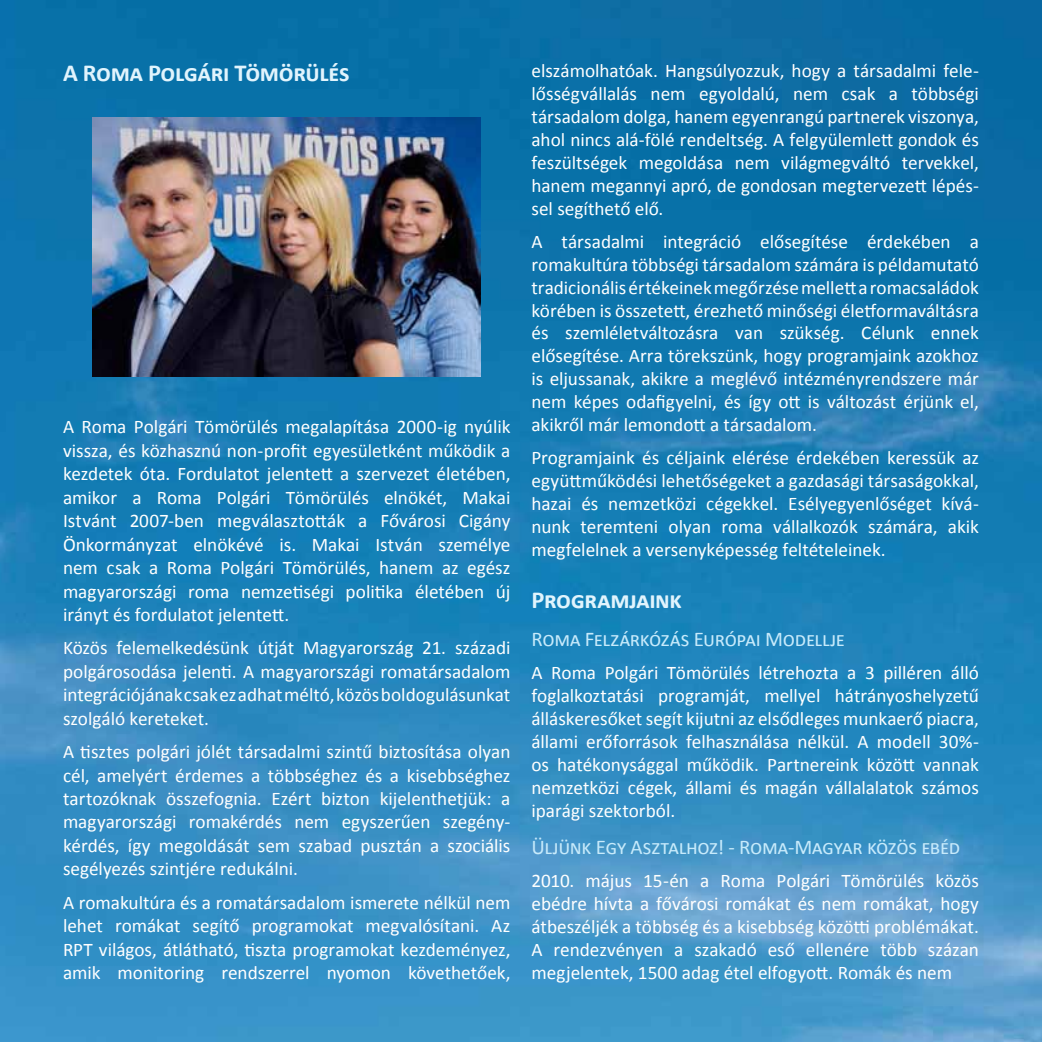
<style>
.page{position:relative;width:1042px;height:1042px;background:#fff}
.page>*{position:absolute;margin:0;border:0;box-sizing:border-box;transform-origin:0 0}
.t1{font:700 24.5px "Calibri";letter-spacing:-.015em;color:#e1f4fd}
.t2{font:21px "Calibri";letter-spacing:-.02em;color:#c7eafb}
.t3{font:19.25px/22.9px "Calibri";letter-spacing:-.005em;color:#fff;text-align:justify}
</style>
<div class="page">
<img style="left:0;top:0;width:1042px;height:1042px">
<img style="left:93px;top:117px;width:388px;height:260px">
<p class="t1" style="left:63px;top:58px;width:288px">A Roma Polgári Tömörülés</p>
<p class="t3" style="left:63px;top:415px;width:449px;line-height:23.4px">A Roma Polgári Tömörülés megalapítása 2000-ig nyúlik vissza, és közhasznú non-profit egyesületként működik a kezdetek óta. Fordulatot jelentett a szervezet életében, amikor a Roma Polgári Tömörülés elnökét, Makai Istvánt 2007-ben megválasztották a Fővárosi Cigány Önkormányzat elnökévé is. Makai István személye nem csak a Roma Polgári Tömörülés, hanem az egész magyarországi roma nemzetiségi politika életében új irányt és fordulatot jelentett.</p>
<p class="t3" style="left:63px;top:636px;width:449px;line-height:23.4px">Közös felemelkedésünk útját Magyarország 21. századi polgárosodása jelenti. A magyarországi romatársadalom integrációjának csak ez adhat méltó, közös boldogulásunkat szolgáló kereteket.</p>
<p class="t3" style="left:63px;top:740px;width:449px;line-height:23.4px">A tisztes polgári jólét társadalmi szintű biztosítása olyan cél, amelyért érdemes a többséghez és a kisebbséghez tartozóknak összefognia. Ezért bizton kijelenthetjük: a magyarországi romakérdés nem egyszerűen szegény&shy;kérdés, így megoldását sem szabad pusztán a szociális segélyezés szintjére redukálni.</p>
<p class="t3" style="left:63px;top:890px;width:449px;line-height:23.4px">A romakultúra és a romatársadalom ismerete nélkül nem lehet romákat segítő programokat megvalósítani. Az RPT világos, átlátható, tiszta programokat kezdeményez, amik monitoring rendszerrel nyomon követhetőek,</p>
<p class="t3" style="left:531px;top:60px;width:449px">elszámolhatóak. Hangsúlyozzuk, hogy a társadalmi fele&shy;lősségvállalás nem egyoldalú, nem csak a többségi társadalom dolga, hanem egyenrangú partnerek viszonya, ahol nincs alá-fölé rendeltség. A felgyülemlett gondok és feszültségek megoldása nem világmegváltó tervekkel, hanem megannyi apró, de gondosan megtervezett lépés&shy;sel segíthető elő.</p>
<p class="t3" style="left:531px;top:230px;width:449px">A társadalmi integráció elősegítése érdekében a romakultúra többségi társadalom számára is példamutató tradicionális értékeinek megőrzése mellett a romacsaládok körében is összetett, érezhető minőségi életformaváltásra és szemléletváltozásra van szükség. Célunk ennek elősegítése. Arra törekszünk, hogy programjaink azokhoz is eljussanak, akikre a meglévő intézményrendszere már nem képes odafigyelni, és így ott is változást érjünk el, akikről már lemondott a társadalom.</p>
<p class="t3" style="left:531px;top:446px;width:449px">Programjaink és céljaink elérése érdekében keressük az együttműködési lehetőségeket a gazdasági társaságokkal, hazai és nemzetközi cégekkel. Esélyegyenlőséget kívá&shy;nunk teremteni olyan roma vállalkozók számára, akik megfelelnek a versenyképesség feltételeinek.</p>
<p class="t1" style="left:531px;top:585px;width:152px">Programjaink</p>
<p class="t2" style="left:531px;top:626px;width:315px">Roma Felzárkózás Európai Modellje</p>
<p class="t3" style="left:531px;top:661px;width:449px">A Roma Polgári Tömörülés létrehozta a 3 pilléren álló foglalkoztatási programját, mellyel hátrányoshelyzetű álláskeresőket segít kijutni az elsődleges munkaerő piacra, állami erőforrások felhasználása nélkül. A modell 30%- os hatékonysággal működik. Partnereink között vannak nemzetközi cégek, állami és magán vállalalatok számos iparági szektorból.</p>
<p class="t2" style="left:531px;top:834px;width:430px">Üljünk Egy Asztalhoz! - Roma-Magyar közös ebéd</p>
<p class="t3" style="left:531px;top:869px;width:449px">2010. május 15-én a Roma Polgári Tömörülés közös ebédre hívta a fővárosi romákat és nem romákat, hogy átbeszéljék a többség és a kisebbség közötti problémákat.<br>A rendezvényen a szakadó eső ellenére több százan megjelentek, 1500 adag étel elfogyott. Romák és nem</p>
</div>
